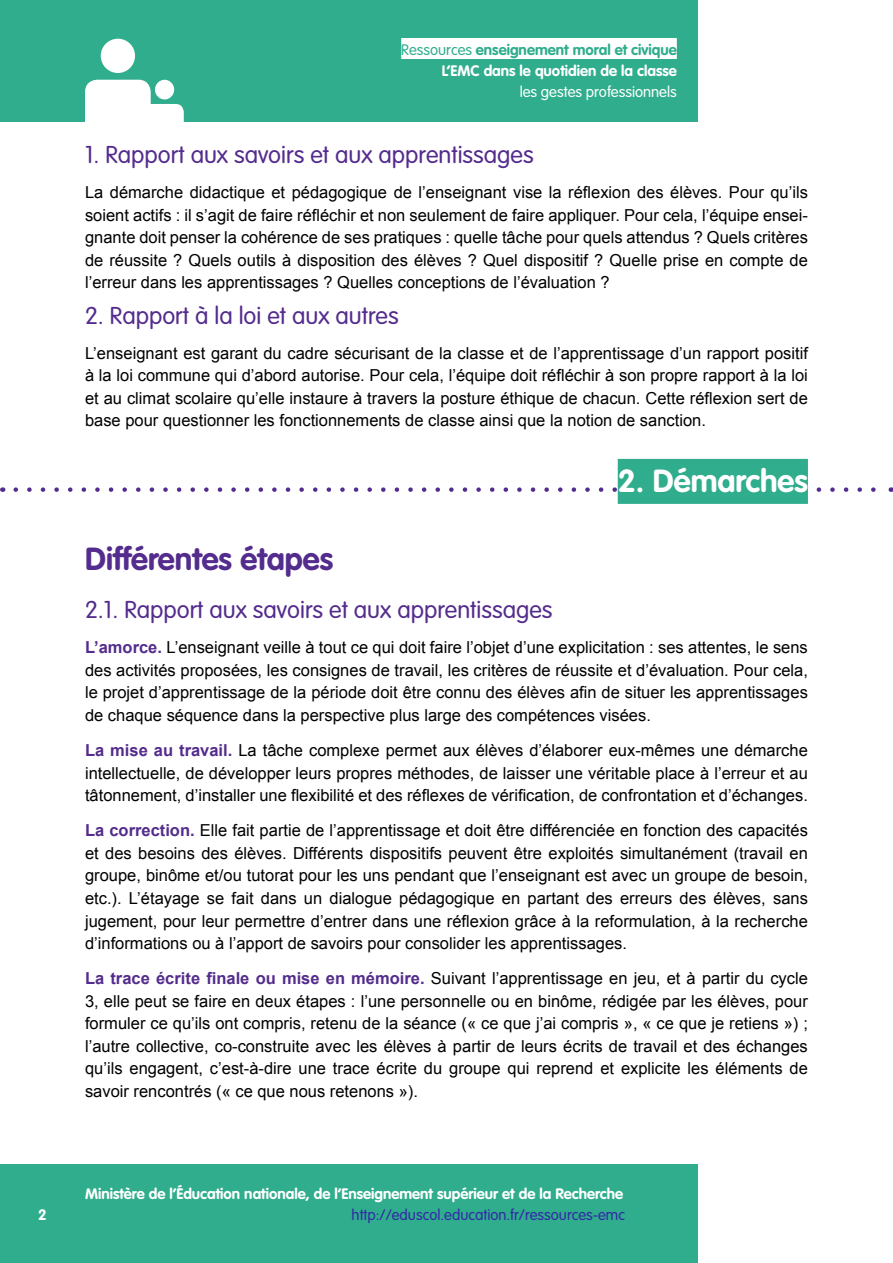
<style>
.page{position:relative;width:893px;height:1263px;background:#fff}
.page>*{position:absolute;margin:0;border:0;box-sizing:border-box;transform-origin:0 0}
.Titre_2{font:700 31.5px "VAG Rounded Std";color:#542c8d}
.Titre_1{font:700 31.5px "VAG Rounded Std";color:#fff}
.Titre_3{font:300 24px "VAG Rounded Std";color:#542c8d}
.t1{font:16.5px/22.5px "Arial";color:#000;text-align:justify}
.Pied_de_page{font:700 15px/21px "VAG Rounded Std";color:#fff;text-align:right}
.t2{font:300 15px "VAG Rounded Std";color:#3229a7}
.t3{font:300 15px "VAG Rounded Std";color:#fff}
.s1{font-weight:300;color:#2fad8d}
.s2{color:#2fad8d}
.s3{font-weight:700;color:#542c8d}
</style>
<div class="page">
<div style="left:0;top:0;width:697px;height:122px;background:#2fad8d"></div>
<div style="left:155px;top:80px;width:19px;height:19px;background:#fff;border-radius:50%"></div>
<div style="left:85px;top:80px;width:66px;height:86px;background:#fff;border-radius:12px"></div>
<div style="left:134px;top:104px;width:50px;height:62px;background:#fff;border-radius:8px"></div>
<div style="left:101px;top:39px;width:34px;height:34px;background:#fff;border-radius:50%"></div>
<div style="left:401px;top:38px;width:276px;height:21px;background:#fff"></div>
<div style="left:0;top:1164px;width:697px;height:99px;background:#2fad8d"></div>
<svg style="left:16px;top:487px;width:860px;height:5px"></svg>
<div style="left:618px;top:459px;width:190px;height:45px;background:#2fad8d"></div>
<p class="Pied_de_page" style="left:401px;top:39px;width:277px"><span class="s1">Ressources</span> <span class="s2">enseignement moral et civique<br></span>L’EMC dans le quotidien de la classe</p>
<p class="t3" style="left:520px;top:83px;width:159px">les gestes professionnels</p>
<h3 class="Titre_3" style="left:85px;top:141px;width:450px">1. Rapport aux savoirs et aux apprentissages</h3>
<p class="t1" style="left:85px;top:181px;width:724px">La démarche didactique et pédagogique de l’enseignant vise la réflexion des élèves. Pour qu’ils soient actifs : il s’agit de faire réfléchir et non seulement de faire appliquer. Pour cela, l’équipe ensei&shy;gnante doit penser la cohérence de ses pratiques : quelle tâche pour quels attendus ? Quels critères de réussite ? Quels outils à disposition des élèves ? Quel dispositif ? Quelle prise en compte de l’erreur dans les apprentissages ? Quelles conceptions de l’évaluation ?</p>
<h3 class="Titre_3" style="left:85px;top:301px;width:315px">2. Rapport à la loi et aux autres</h3>
<p class="t1" style="left:85px;top:342px;width:724px">L’enseignant est garant du cadre sécurisant de la classe et de l’apprentissage d’un rapport positif à la loi commune qui d’abord autorise. Pour cela, l’équipe doit réfléchir à son propre rapport à la loi et au climat scolaire qu’elle instaure à travers la posture éthique de chacun. Cette réflexion sert de base pour questionner les fonctionnements de classe ainsi que la notion de sanction.</p>
<h1 class="Titre_1" style="left:618px;top:462px;width:192px">2. Démarches</h1>
<h2 class="Titre_2" style="left:85px;top:541px;width:250px">Différentes étapes</h2>
<h3 class="Titre_3" style="left:85px;top:596px;width:469px">2.1. Rapport aux savoirs et aux apprentissages</h3>
<p class="t1" style="left:85px;top:637px;width:724px"><span class="s3">L’amorce.</span> L’enseignant veille à tout ce qui doit faire l’objet d’une explicitation : ses attentes, le sens des activités proposées, les consignes de travail, les critères de réussite et d’évaluation. Pour cela, le projet d’apprentissage de la période doit être connu des élèves afin de situer les apprentissages de chaque séquence dans la perspective plus large des compétences visées.</p>
<p class="t1" style="left:85px;top:739px;width:724px"><span class="s3">La mise au travail.</span> La tâche complexe permet aux élèves d’élaborer eux-mêmes une démarche intellectuelle, de développer leurs propres méthodes, de laisser une véritable place à l’erreur et au tâtonnement, d’installer une flexibilité et des réflexes de vérification, de confrontation et d’échanges.</p>
<p class="t1" style="left:85px;top:820px;width:724px"><span class="s3">La correction.</span> Elle fait partie de l’apprentissage et doit être différenciée en fonction des capacités et des besoins des élèves. Différents dispositifs peuvent être exploités simultanément (travail en groupe, binôme et/ou tutorat pour les uns pendant que l’enseignant est avec un groupe de besoin, etc.). L’étayage se fait dans un dialogue pédagogique en partant des erreurs des élèves, sans jugement, pour leur permettre d’entrer dans une réflexion grâce à la reformulation, à la recherche d’informations ou à l’apport de savoirs pour consolider les apprentissages.</p>
<p class="t1" style="left:85px;top:967px;width:724px"><span class="s3">La trace écrite finale ou mise en mémoire.</span> Suivant l’apprentissage en jeu, et à partir du cycle 3, elle peut se faire en deux étapes : l’une personnelle ou en binôme, rédigée par les élèves, pour formuler ce qu’ils ont compris, retenu de la séance (« ce que j’ai compris », « ce que je retiens ») ; l’autre collective, co-construite avec les élèves à partir de leurs écrits de travail et des échanges qu’ils engagent, c’est-à-dire une trace écrite du groupe qui reprend et explicite les éléments de savoir rencontrés (« ce que nous retenons »).</p>
<p class="Pied_de_page" style="left:85px;top:1184px;width:540px">Ministère de l’Éducation nationale, de l’Enseignement supérieur et de la Recherche</p>
<p class="Pied_de_page" style="left:38px;top:1204px;width:10px">2</p>
<p class="t2" style="left:352px;top:1206px;width:275px">http://eduscol.education.fr/ressources-emc</p>
</div>
